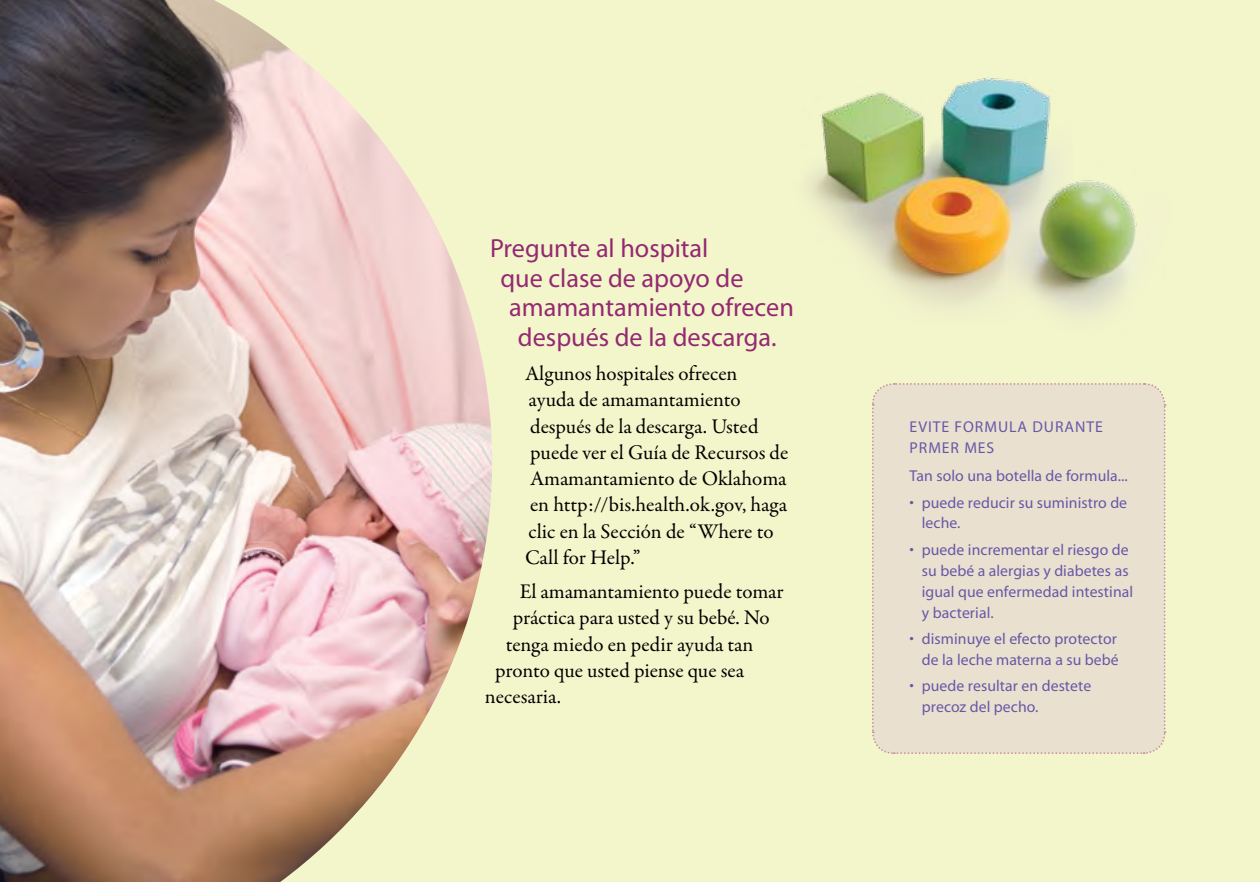
<style>
.page{position:relative;width:1260px;height:882px;background:#f3f5cb}
.page>*{position:absolute;margin:0;border:0;box-sizing:border-box;transform-origin:0 0}
.t1{font:26.25px "Myriad MM 400 600";color:#942972}
.t2{font:21px/26.2px "Garamond Premr Pro";color:#000}
.t3{font:15.75px/21px "Myriad MM 400 600";letter-spacing:.005em;color:#6658a6}
.t4{font:15.75px/21px "Myriad MM 400 600";letter-spacing:.06em;color:#6658a6}
</style>
<div class="page">
<div style="left:872px;top:383px;width:294px;height:371px;background:#eae0d0"></div>
<img style="left:811px;top:78px;width:240px;height:227px">
<img style="left:1009px;top:159px;width:128px;height:154px">
<img style="left:0;top:0;width:492px;height:882px">
<p class="t1" style="left:490px;top:235px;width:220px">Pregunte al hospital</p>
<p class="t1" style="left:500px;top:265px;width:244px">que clase de apoyo de</p>
<p class="t1" style="left:509px;top:295px;width:286px">amamantamiento ofrecen</p>
<p class="t1" style="left:518px;top:325px;width:260px">después de la descarga.</p>
<p class="t2" style="left:525px;top:361px;width:265px">Algunos hospitales ofrecen ayuda de amamantamiento después de la descarga. Usted puede ver el Guía de Recursos de<br>Amamantamiento de Oklahoma en http://bis.health.ok.gov, haga clic en la Sección de “Where to<br>Call for Help.”</p>
<p class="t2" style="left:520px;top:579px;width:265px">El amamantamiento puede tomar</p>
<p class="t2" style="left:513px;top:605px;width:258px">práctica para usted y su bebé. No</p>
<p class="t2" style="left:506px;top:631px;width:249px">tenga miedo en pedir ayuda tan</p>
<p class="t2" style="left:495px;top:658px;width:250px">pronto que usted piense que sea</p>
<p class="t2" style="left:485px;top:684px;width:78px">necesaria.</p>
<p class="t4" style="left:910px;top:417px;width:195px">EVITE FORMULA DURANTE<br>PRMER MES</p>
<p class="t3" style="left:910px;top:466px;width:220px">Tan solo una botella de formula...</p>
<p class="t3" style="left:922px;top:493px;width:207px;text-indent:-12px">• puede reducir su suministro de leche.</p>
<p class="t3" style="left:922px;top:540px;width:213px;text-indent:-12px">• puede incrementar el riesgo de su bebé a alergias y diabetes as igual que enfermedad intestinal y bacterial.</p>
<p class="t3" style="left:910px;top:629px;width:211px;text-align:right">• disminuye el efecto protector de la leche materna a su bebé</p>
<p class="t3" style="left:922px;top:676px;width:171px;text-indent:-12px">• puede resultar en destete precoz del pecho.</p>
</div>
